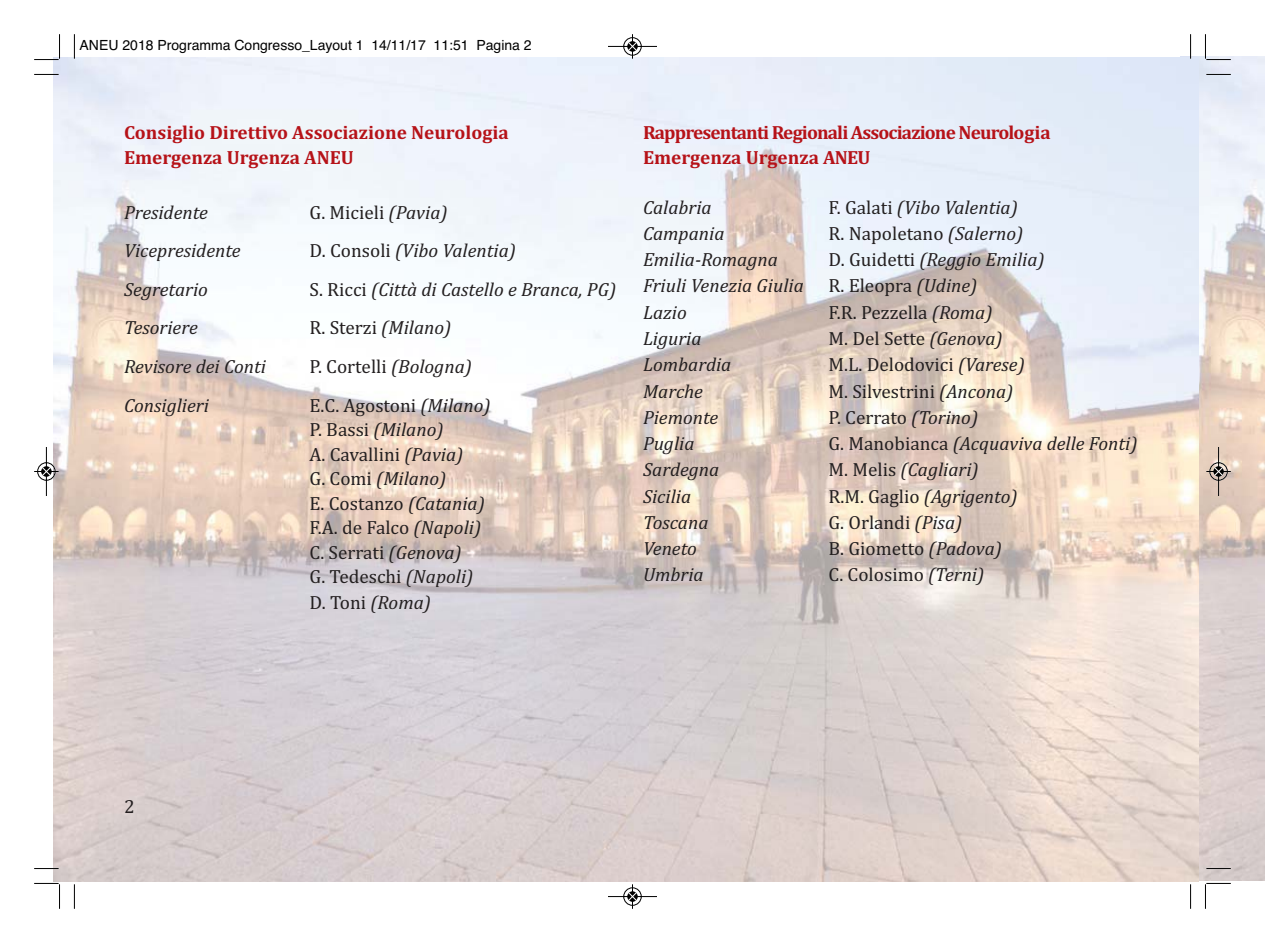
<style>
.page{position:relative;width:1265px;height:943px;background:#fff}
.page>*{position:absolute;margin:0;border:0;box-sizing:border-box;transform-origin:0 0}
.t1{font:19.25px/24.5px "Cambria";color:#231f20}
.t2{font:italic 19.25px "Cambria";color:#231f20}
.t3{font:700 19.25px/24.5px "Cambria";letter-spacing:-.045em;color:#b61218}
.t4{font:700 19.25px/24.5px "Cambria";color:#b61218}
.t5{font:14px "Helvetica";color:#000}
.s1{font-style:italic}
.s2{font-style:normal}
</style>
<div class="page">
<img style="left:1181px;top:56px;width:84px;height:824px">
<img style="left:53px;top:57px;width:1146px;height:824px">
<svg style="left:74px;top:34px;width:1px;height:25px"></svg>
<svg style="left:34px;top:74px;width:25px;height:1px"></svg>
<svg style="left:1190px;top:34px;width:1px;height:25px"></svg>
<svg style="left:1206px;top:74px;width:25px;height:1px"></svg>
<svg style="left:74px;top:884px;width:1px;height:24px"></svg>
<svg style="left:34px;top:868px;width:25px;height:1px"></svg>
<svg style="left:1190px;top:884px;width:1px;height:24px"></svg>
<svg style="left:1206px;top:868px;width:25px;height:1px"></svg>
<svg style="left:34px;top:34px;width:26px;height:26px"></svg>
<svg style="left:1205px;top:34px;width:26px;height:26px"></svg>
<svg style="left:34px;top:883px;width:26px;height:25px"></svg>
<svg style="left:1205px;top:883px;width:26px;height:25px"></svg>
<svg style="left:607px;top:34px;width:51px;height:26px"></svg>
<svg style="left:608px;top:884px;width:49px;height:25px"></svg>
<svg style="left:34px;top:446px;width:26px;height:51px"></svg>
<svg style="left:1205px;top:446px;width:27px;height:51px"></svg>
<p class="t5" style="left:80px;top:40px;width:454px">ANEU 2018 Programma Congresso_Layout 1 14/11/17 11:51 Pagina 2</p>
<p class="t4" style="left:124px;top:122px;width:386px">Consiglio Direttivo Associazione Neurologia<br>Emergenza Urgenza ANEU</p>
<p class="t2" style="left:124px;top:205px;width:86px">Presidente</p>
<p class="t1" style="left:310px;top:202px;width:140px">G. Micieli <span class="s1">(Pavia)</span></p>
<p class="t2" style="left:124px;top:244px;width:118px">Vicepresidente</p>
<p class="t2" style="left:310px;top:244px;width:208px"><span class="s2">D. Consoli</span> (Vibo Valentia)</p>
<p class="t2" style="left:124px;top:282px;width:85px">Segretario</p>
<p class="t2" style="left:310px;top:282px;width:308px"><span class="s2">S. Ricci</span> (Città di Castello e Branca, PG)</p>
<p class="t2" style="left:124px;top:321px;width:75px">Tesoriere</p>
<p class="t1" style="left:310px;top:317px;width:143px">R. Sterzi <span class="s1">(Milano)</span></p>
<p class="t2" style="left:124px;top:359px;width:144px">Revisore dei Conti</p>
<p class="t1" style="left:310px;top:356px;width:164px">P. Cortelli <span class="s1">(Bologna)</span></p>
<p class="t2" style="left:124px;top:398px;width:86px">Consiglieri</p>
<p class="t1" style="left:310px;top:394px;width:183px">E.C. Agostoni <span class="s1">(Milano)<br></span>P. Bassi <span class="s1">(Milano)<br></span>A. Cavallini <span class="s1">(Pavia)<br></span>G. Comi <span class="s1">(Milano)<br></span>E. Costanzo <span class="s1">(Catania)<br></span>F.A. de Falco <span class="s1">(Napoli)<br></span>C. Serrati <span class="s1">(Genova)<br></span>G. Tedeschi <span class="s1">(Napoli)</span></p>
<p class="t1" style="left:310px;top:592px;width:123px">D. Toni <span class="s1">(Roma)</span></p>
<p class="t3" style="left:643px;top:122px;width:409px">Rappresentanti Regionali Associazione Neurologia<br>Emergenza Urgenza ANEU</p>
<p class="t2" style="left:643px;top:200px;width:70px">Calabria</p>
<p class="t2" style="left:829px;top:200px;width:191px"><span class="s2">F. Galati</span> (Vibo Valentia)</p>
<p class="t2" style="left:643px;top:226px;width:83px">Campania</p>
<p class="t1" style="left:829px;top:223px;width:196px">R. Napoletano <span class="s1">(Salerno)</span></p>
<p class="t2" style="left:643px;top:253px;width:136px">Emilia-Romagna</p>
<p class="t2" style="left:829px;top:253px;width:218px"><span class="s2">D. Guidetti</span> (Reggio Emilia)</p>
<p class="t2" style="left:643px;top:279px;width:162px">Friuli Venezia Giulia</p>
<p class="t1" style="left:829px;top:275px;width:150px">R. Eleopra <span class="s1">(Udine)</span></p>
<p class="t2" style="left:643px;top:305px;width:45px">Lazio</p>
<p class="t1" style="left:829px;top:302px;width:166px">F.R. Pezzella <span class="s1">(Roma)</span></p>
<p class="t2" style="left:643px;top:331px;width:60px">Liguria</p>
<p class="t1" style="left:829px;top:328px;width:176px">M. Del Sette <span class="s1">(Genova)</span></p>
<p class="t2" style="left:643px;top:358px;width:90px">Lombardia</p>
<p class="t1" style="left:829px;top:354px;width:198px">M.L. Delodovici <span class="s1">(Varese)</span></p>
<p class="t2" style="left:643px;top:384px;width:62px">Marche</p>
<p class="t1" style="left:829px;top:380px;width:186px">M. Silvestrini <span class="s1">(Ancona)</span></p>
<p class="t2" style="left:643px;top:410px;width:77px">Piemonte</p>
<p class="t1" style="left:829px;top:407px;width:151px">P. Cerrato <span class="s1">(Torino)</span></p>
<p class="t2" style="left:643px;top:436px;width:53px">Puglia</p>
<p class="t2" style="left:829px;top:436px;width:311px"><span class="s2">G. Manobianca</span> (Acquaviva delle Fonti)</p>
<p class="t2" style="left:643px;top:463px;width:78px">Sardegna</p>
<p class="t2" style="left:829px;top:463px;width:152px"><span class="s2">M. Melis</span> (Cagliari)</p>
<p class="t2" style="left:643px;top:489px;width:50px">Sicilia</p>
<p class="t2" style="left:829px;top:489px;width:191px"><span class="s2">R.M. Gaglio</span> (Agrigento)</p>
<p class="t2" style="left:643px;top:515px;width:67px">Toscana</p>
<p class="t1" style="left:829px;top:512px;width:135px">G. Orlandi <span class="s1">(Pisa)</span></p>
<p class="t2" style="left:643px;top:541px;width:56px">Veneto</p>
<p class="t1" style="left:829px;top:538px;width:175px">B. Giometto <span class="s1">(Padova)</span></p>
<p class="t2" style="left:643px;top:568px;width:62px">Umbria</p>
<p class="t1" style="left:829px;top:564px;width:157px">C. Colosimo <span class="s1">(Terni)</span></p>
<p class="t1" style="left:124px;top:795px;width:12px">2</p>
</div>
